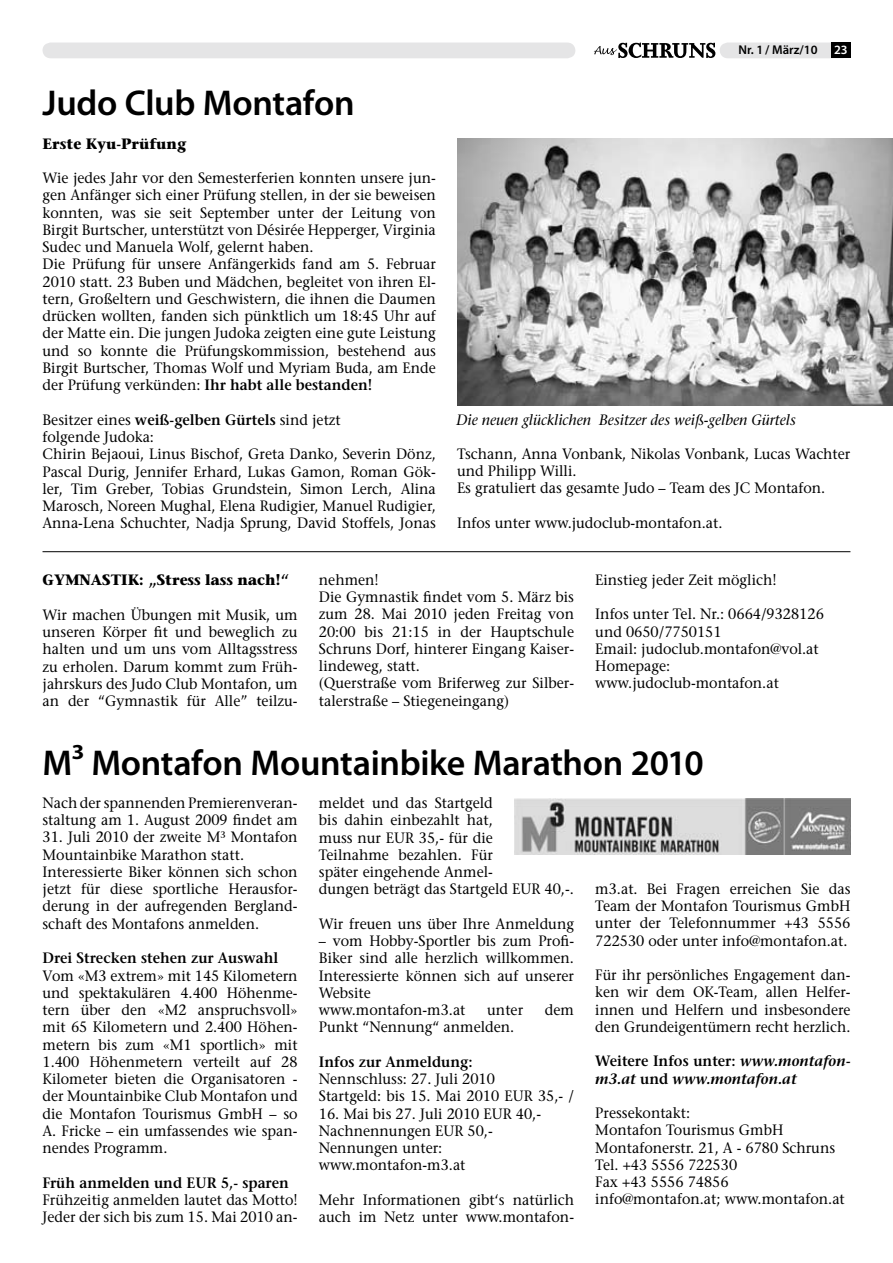
<style>
.page{position:relative;width:893px;height:1263px;background:#fff}
.page>*{position:absolute;margin:0;border:0;box-sizing:border-box;transform-origin:0 0}
.t1{font:600 36px "Myriad Pro";letter-spacing:-.01em;color:#000}
.t2{font:15px/17.2px "Stone Serif LT";color:#000;scale:.95 1}
.t3{font:15px/17.2px "Stone Serif LT";color:#000;text-align:justify;scale:.94 1}
.t4{font:600 15px "Stone Serif LT";color:#000;scale:.95 1}
.t5{font:italic 600 15px/17.2px "Stone Serif LT";color:#000;scale:.95 1}
.t6{font:italic 15px "Stone Serif LT";color:#000;scale:.95 1}
.t7{font:700 15px "Stone Serif LT";color:#000;scale:.95 1}
.t8{font:600 12.75px "Myriad Pro";letter-spacing:.005em;color:#000}
.t9{font:600 12.75px "Myriad Pro";color:#fff}
.s1{font-weight:600}
.s2{font-style:normal}
</style>
<div class="page">
<div style="left:43px;top:43px;width:532px;height:15px;background:#e5e5e6"></div>
<svg style="left:594px;top:43px;width:237px;height:15px"></svg>
<div style="left:831px;top:43px;width:19px;height:15px;background:#000"></div>
<img style="left:458px;top:138px;width:435px;height:268px">
<hr style="left:43px;top:551px;width:807px;height:1px;background:#000">
<img style="left:514px;top:798px;width:336px;height:56px">
<h1 class="t1" style="left:43px;top:83px;width:314px">Judo Club Montafon</h1>
<p class="t7" style="left:43px;top:134px;width:153px">Erste Kyu-Prüfung</p>
<p class="t2" style="left:43px;top:169px;width:416px">Wie jedes Jahr vor den Semesterferien konnten unsere jun&shy;gen Anfänger sich einer Prüfung stellen, in der sie beweisen konnten, was sie seit September unter der Leitung von Birgit Burtscher, unterstützt von Désirée Hepperger, Virginia Sudec und Manuela Wolf, gelernt haben.<br>Die Prüfung für unsere Anfängerkids fand am 5. Februar 2010 statt. 23 Buben und Mädchen, begleitet von ihren El&shy;tern, Großeltern und Geschwistern, die ihnen die Daumen drücken wollten, fanden sich pünktlich um 18:45 Uhr auf der Matte ein. Die jungen Judoka zeigten eine gute Leistung und so konnte die Prüfungskommission, bestehend aus Birgit Burtscher, Thomas Wolf und Myriam Buda, am Ende der Prüfung verkünden: <span class="s1">Ihr habt alle bestanden!</span></p>
<p class="t2" style="left:43px;top:411px;width:416px">Besitzer eines <span class="s1">weiß-gelben Gürtels</span> sind jetzt<br>folgende Judoka:<br>Chirin Bejaoui, Linus Bischof, Greta Danko, Severin Dönz, Pascal Durig, Jennifer Erhard, Lukas Gamon, Roman Gök&shy;ler, Tim Greber, Tobias Grundstein, Simon Lerch, Alina Marosch, Noreen Mughal, Elena Rudigier, Manuel Rudigier, Anna-Lena Schuchter, Nadja Sprung, David Stoffels, Jonas</p>
<p class="t8" style="left:738px;top:43px;width:81px">Nr. 1 / März/10</p>
<p class="t9" style="left:834px;top:43px;width:15px">23</p>
<p class="t6" style="left:456px;top:411px;width:359px">Die neuen glücklichen Besitzer des weiß-gelben Gürtels</p>
<p class="t2" style="left:457px;top:445px;width:415px">Tschann, Anna Vonbank, Nikolas Vonbank, Lucas Wachter und Philipp Willi.<br>Es gratuliert das gesamte Judo – Team des JC Montafon.</p>
<p class="t2" style="left:457px;top:514px;width:281px">Infos unter www.judoclub-montafon.at.</p>
<p class="t7" style="left:43px;top:571px;width:262px">GYMNASTIK: „Stress lass nach!“</p>
<p class="t2" style="left:43px;top:606px;width:270px;text-align:justify">Wir machen Übungen mit Musik, um unseren Körper fit und beweglich zu halten und um uns vom Alltagsstress zu erholen. Darum kommt zum Früh&shy;jahrskurs des Judo Club Montafon, um an der “Gymnastik für Alle” teilzu-</p>
<p class="t2" style="left:319px;top:571px;width:270px">nehmen!<br>Die Gymnastik findet vom 5. März bis zum 28. Mai 2010 jeden Freitag von<br>20:00 bis 21:15 in der Hauptschule<br>Schruns Dorf, hinterer Eingang Kaiser&shy;lindeweg, statt.<br>(Querstraße vom Briferweg zur Silber&shy;talerstraße – Stiegeneingang)</p>
<p class="t2" style="left:595px;top:571px;width:192px">Einstieg jeder Zeit möglich!</p>
<p class="t2" style="left:595px;top:605px;width:242px">Infos unter Tel. Nr.: 0664/9328126 und 0650/7750151<br>Email: judoclub.montafon@vol.at<br>Homepage: www.judoclub-montafon.at</p>
<h1 class="t1" style="left:43px;top:743px;width:663px">M³ Montafon Mountainbike Marathon 2010</h1>
<p class="t2" style="left:43px;top:794px;width:270px">Nach der spannenden Premierenveran&shy;staltung am 1. August 2009 findet am</p>
<p class="t2" style="left:43px;top:829px;width:270px">31. Juli 2010 der zweite M³ Montafon Mountainbike Marathon statt.<br>Interessierte Biker können sich schon jetzt für diese sportliche Herausfor&shy;derung in der aufregenden Bergland&shy;schaft des Montafons anmelden.</p>
<p class="t4" style="left:43px;top:949px;width:250px">Drei Strecken stehen zur Auswahl</p>
<p class="t2" style="left:43px;top:967px;width:270px;text-align:justify">Vom «M3 extrem» mit 145 Kilometern und spektakulären 4.400 Höhenme&shy;tern über den «M2 anspruchsvoll» mit 65 Kilometern und 2.400 Höhen&shy;metern bis zum «M1 sportlich» mit 1.400 Höhenmetern verteilt auf 28<br>Kilometer bieten die Organisatoren - der Mountainbike Club Montafon und die Montafon Tourismus GmbH – so A. Fricke – ein umfassendes wie span&shy;nendes Programm.</p>
<p class="t4" style="left:43px;top:1173px;width:261px">Früh anmelden und EUR 5,- sparen</p>
<p class="t2" style="left:43px;top:1191px;width:270px">Frühzeitig anmelden lautet das Motto!<br>Jeder der sich bis zum 15. Mai 2010 an-</p>
<p class="t2" style="left:319px;top:794px;width:270px">meldet und das Startgeld<br>bis dahin einbezahlt hat,<br>muss nur EUR 35,- für die<br>Teilnahme bezahlen. Für<br>später eingehende Anmel-<br>dungen beträgt das Startgeld EUR 40,-.</p>
<p class="t2" style="left:319px;top:915px;width:270px">Wir freuen uns über Ihre Anmeldung</p>
<p class="t2" style="left:319px;top:932px;width:270px">– vom Hobby-Sportler bis zum Profi-<br>Biker sind alle herzlich willkommen.<br>Interessierte können sich auf unserer<br>Website<br>www.montafon-m3.at</p>
<p class="t2" style="left:487px;top:1001px;width:39px">unter</p>
<p class="t2" style="left:545px;top:1001px;width:32px">dem</p>
<p class="t2" style="left:319px;top:1018px;width:207px">Punkt “Nennung“ anmelden.</p>
<p class="t4" style="left:319px;top:1053px;width:163px">Infos zur Anmeldung:</p>
<p class="t2" style="left:319px;top:1070px;width:270px">Nennschluss: 27. Juli 2010<br>Startgeld: bis 15. Mai 2010 EUR 35,- /</p>
<p class="t2" style="left:319px;top:1105px;width:235px">16. Mai bis 27. Juli 2010 EUR 40,-<br>Nachnennungen EUR 50,-<br>Nennungen unter: www.montafon-m3.at</p>
<p class="t2" style="left:319px;top:1191px;width:270px">Mehr Informationen gibt‘s natürlich auch im Netz unter www.montafon-</p>
<p class="t2" style="left:595px;top:880px;width:270px;text-align:justify">m3.at. Bei Fragen erreichen Sie das Team der Montafon Tourismus GmbH unter der Telefonnummer +43 5556<br>722530 oder unter info@montafon.at.</p>
<p class="t3" style="left:595px;top:966px;width:273px">Für ihr persönliches Engagement dan&shy;ken wir dem OK-Team, allen Helfer&shy;innen und Helfern und insbesondere den Grundeigentümern recht herzlich.</p>
<p class="t5" style="left:595px;top:1052px;width:270px"><span class="s2">Weitere Infos unter:</span> www.montafon&shy;m3.at <span class="s2">und</span> www.montafon.at</p>
<p class="t2" style="left:595px;top:1104px;width:264px">Pressekontakt:<br>Montafon Tourismus GmbH<br>Montafonerstr. 21, A - 6780 Schruns<br>Tel. +43 5556 722530<br>Fax +43 5556 74856 info@montafon.at; www.montafon.at</p>
</div>
